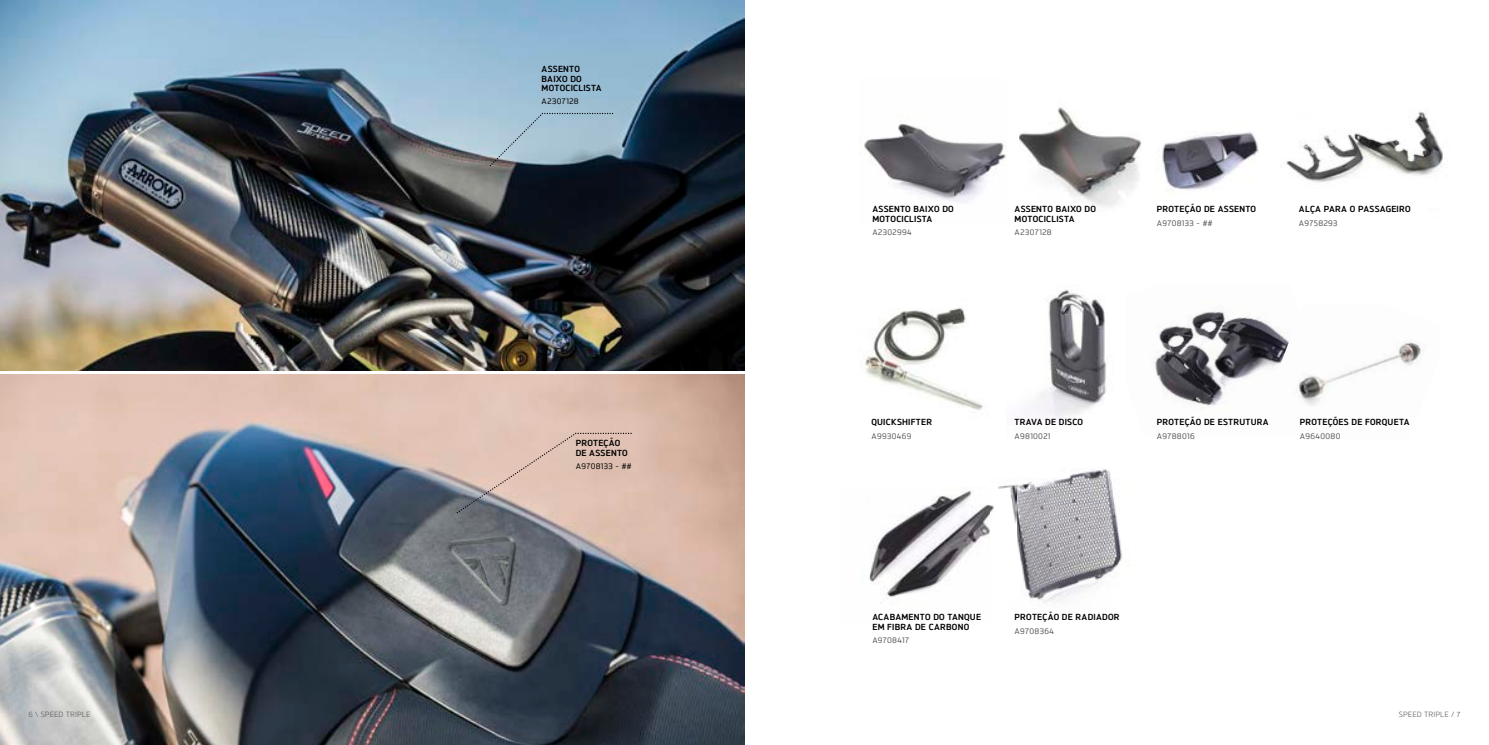
<style>
.page{position:relative;width:1489px;height:745px;background:#fff}
.page>*{position:absolute;margin:0;border:0;box-sizing:border-box;transform-origin:0 0}
.t1{font:700 8.75px/9.4px "Triumph Brokman";letter-spacing:.025em;color:#000}
.t2{font:500 8.12px "Triumph Brokman";letter-spacing:.04em;color:#565655}
.t3{font:500 8.12px "Triumph Brokman";letter-spacing:.035em;color:#000}
.t4{font:7.5px "Triumph Brokman";letter-spacing:.01em;color:#565655}
</style>
<div class="page">
<img style="left:859px;top:117px;width:147px;height:86px">
<img style="left:1019px;top:107px;width:122px;height:100px">
<img style="left:1162px;top:132px;width:96px;height:59px">
<img style="left:0;top:0;width:744px;height:370px">
<img style="left:0;top:374px;width:744px;height:370px">
<img style="left:1013px;top:469px;width:109px;height:134px">
<img style="left:1155px;top:311px;width:116px;height:100px">
<img style="left:1271px;top:327px;width:150px;height:79px">
<img style="left:869px;top:485px;width:147px;height:118px">
<img style="left:864px;top:307px;width:119px;height:103px">
<img style="left:1286px;top:111px;width:157px;height:71px">
<img style="left:1025px;top:289px;width:82px;height:131px">
<svg style="left:456px;top:432px;width:175px;height:81px;background:#d6bbaf"></svg>
<svg style="left:489px;top:113px;width:124px;height:53px;background:#9ab4c3"></svg>
<p class="t1" style="left:541px;top:64px;width:62px">ASSENTO<br>BAIXO DO<br>MOTOCICLISTA</p>
<p class="t3" style="left:541px;top:96px;width:39px">A2307128</p>
<p class="t1" style="left:575px;top:438px;width:54px">PROTEÇÃO<br>DE ASSENTO</p>
<p class="t3" style="left:575px;top:461px;width:57px">A9708133 - ##</p>
<p class="t1" style="left:872px;top:204px;width:83px">ASSENTO BAIXO DO<br>MOTOCICLISTA</p>
<p class="t2" style="left:872px;top:227px;width:41px">A2302994</p>
<p class="t1" style="left:1014px;top:204px;width:83px">ASSENTO BAIXO DO<br>MOTOCICLISTA</p>
<p class="t2" style="left:1014px;top:227px;width:39px">A2307128</p>
<p class="t1" style="left:1156px;top:204px;width:101px">PROTEÇÃO DE ASSENTO</p>
<p class="t2" style="left:1156px;top:217px;width:57px">A9708133 - ##</p>
<p class="t1" style="left:1298px;top:204px;width:113px">ALÇA PARA O PASSAGEIRO</p>
<p class="t2" style="left:1298px;top:217px;width:40px">A9758293</p>
<p class="t1" style="left:871px;top:416px;width:62px">QUICKSHIFTER</p>
<p class="t2" style="left:871px;top:430px;width:41px">A9930469</p>
<p class="t1" style="left:1014px;top:416px;width:70px">TRAVA DE DISCO</p>
<p class="t2" style="left:1014px;top:430px;width:38px">A9810021</p>
<p class="t1" style="left:1156px;top:416px;width:113px">PROTEÇÃO DE ESTRUTURA</p>
<p class="t2" style="left:1156px;top:430px;width:39px">A9788016</p>
<p class="t1" style="left:1299px;top:416px;width:111px">PROTEÇÕES DE FORQUETA</p>
<p class="t2" style="left:1299px;top:430px;width:42px">A9640080</p>
<p class="t1" style="left:872px;top:611px;width:110px">ACABAMENTO DO TANQUE<br>EM FIBRA DE CARBONO</p>
<p class="t2" style="left:872px;top:634px;width:38px">A9708417</p>
<p class="t1" style="left:1014px;top:611px;width:106px">PROTEÇÃO DE RADIADOR</p>
<p class="t2" style="left:1014px;top:625px;width:41px">A9708364</p>
<p class="t4" style="left:28px;top:708px;width:64px">6 \ SPEED TRIPLE</p>
<p class="t4" style="left:1398px;top:708px;width:63px">SPEED TRIPLE / 7</p>
</div>
